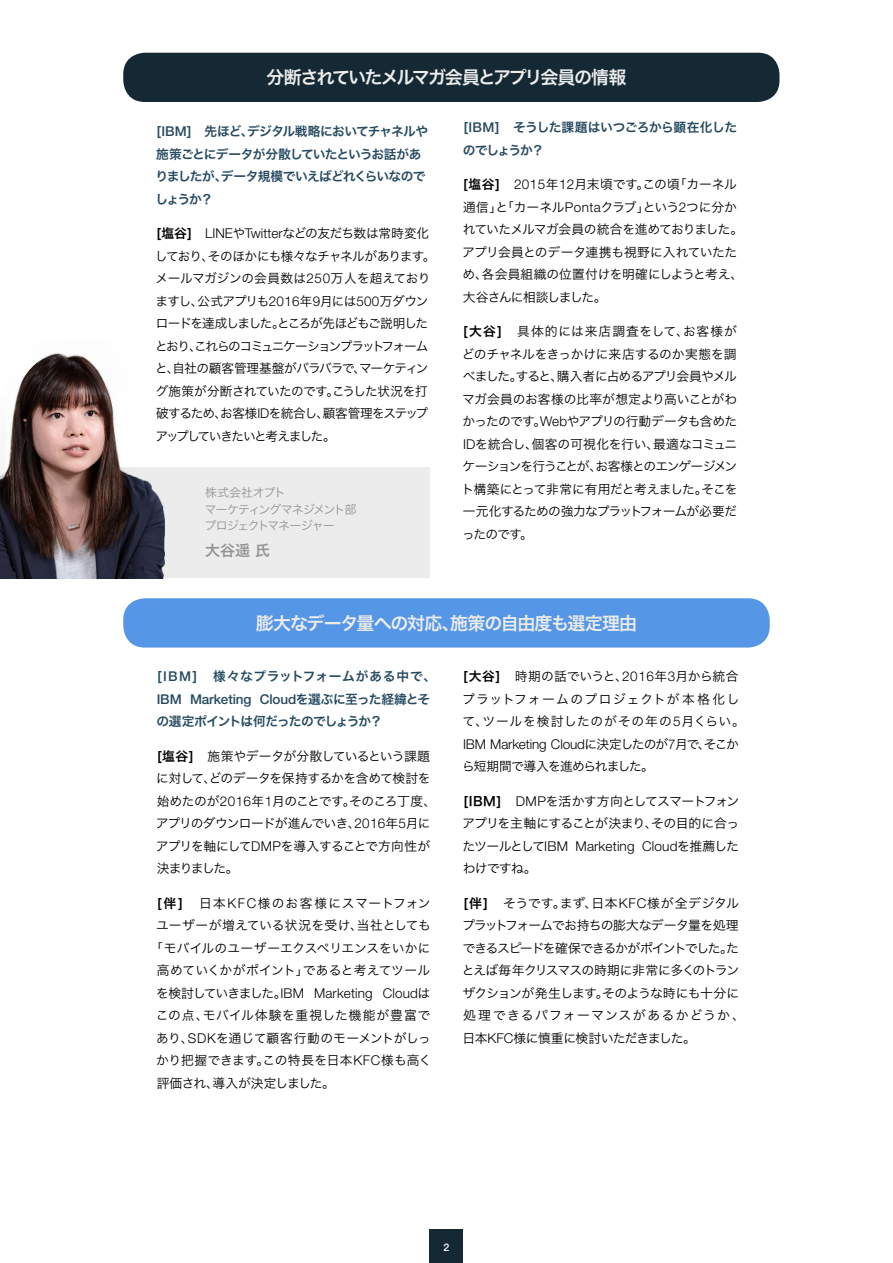
<style>
.page{position:relative;width:893px;height:1263px;background:#fff}
.page>*{position:absolute;margin:0;border:0;box-sizing:border-box;transform-origin:0 0}
.t1{font:18px "Hira Kaku Pro W6";letter-spacing:-.075em;color:#ececec}
.t2{font:18px "Hira Kaku Pro W6";letter-spacing:-.1em;color:#ececec}
.t3{font:15px "Hira Kaku Pro W6";color:#959595}
.t4{font:300 13.5px "Helvetica Neue LT Std";letter-spacing:.01em;color:#000}
.t5{font:300 13.5px "Helvetica Neue LT Std";letter-spacing:-.01em;color:#000}
.t6{font:500 13.5px "Helvetica Neue LT Std";letter-spacing:-.01em;color:#264a60}
.t7{font:12.75px/22.5px "Hira Kaku Pro W3";letter-spacing:-.04em;color:#000}
.t8{font:12.75px/22.5px "Hira Kaku Pro W3";letter-spacing:-.07em;color:#000}
.t9{font:12.75px/22.5px "Hira Kaku Pro W6";letter-spacing:-.05em;color:#264a60}
.t10{font:12.75px/22.5px "Hira Kaku Pro W3";letter-spacing:.015em;color:#000;text-align:center}
.t11{font:12.75px/22.5px "Hira Kaku Pro W3";letter-spacing:.055em;color:#000}
.t12{font:12.75px "Hira Kaku Pro W6";letter-spacing:.045em;color:#264a60}
.t13{font:12.75px "Hira Kaku Pro W6";letter-spacing:-.075em;color:#264a60}
.t14{font:12.75px "Hira Kaku Pro W3";letter-spacing:-.06em;color:#000}
.t15{font:12px/16.5px "Hira Kaku Pro W3";letter-spacing:-.09em;color:#959595}
.t16{font:500 10.5px "Helvetica Neue LT Std";color:#fff}
.s1{font-family:"Helvetica Neue LT Std";font-weight:500;font-size:13.5px}
.s2{font-family:"Hira Kaku Pro W6"}
.s3{font-family:"Helvetica Neue LT Std";font-weight:300;font-size:13.5px}
.s4{font-family:"Hira Kaku Pro W6";font-weight:400;font-size:12.75px}
.s5{font-family:"Hira Kaku Pro W3";font-weight:400;font-size:12.75px}
</style>
<div class="page">
<svg style="left:430px;top:1230px;width:33px;height:33px"></svg>
<div style="left:123px;top:53px;width:656px;height:49px;background:#152935;border-radius:22px"></div>
<div style="left:123px;top:598px;width:647px;height:49px;background:#5596e6;border-radius:22px"></div>
<div style="left:21px;top:468px;width:409px;height:110px;background:#ececec"></div>
<img style="left:0;top:353px;width:165px;height:225px">
<h1 class="t2" style="left:267px;top:61px;width:361px">分断されていたメルマガ会員とアプリ会員の情報</h1>
<p class="t9" style="left:155px;top:120px;width:274px">[<span class="s1">IBM</span>]　先ほど、デジタル戦略においてチャネルや施策ごとにデータが分散していたというお話がありましたが、データ規模でいえばどれくらいなのでしょうか？</p>
<p class="t8" style="left:155px;top:221px;width:282px"><span class="s2">[塩谷]</span> <span class="s3">LINE</span>や<span class="s3">Twitter</span>などの友だち数は常時変化しており、そのほかにも様々なチャネルがあります。メールマガジンの会員数は<span class="s3">250</span>万人を超えておりますし、公式アプリも<span class="s3">2016</span>年<span class="s3">9</span>月には<span class="s3">500</span>万ダウンロードを達成しました。ところが先ほどもご説明したとおり、これらのコミュニケーションプラットフォームと、自社の顧客管理基盤がバラバラで、マーケティング施策が分断されていたのです。こうした状況を打破するため、お客様<span class="s3">ID</span>を統合し、顧客管理をステップアップしていきたいと考えました。</p>
<p class="t15" style="left:204px;top:483px;width:153px">株式会社オプト<br>マーケティングマネジメント部プロジェクトマネージャー</p>
<p class="t3" style="left:205px;top:536px;width:66px">大谷遥 氏</p>
<p class="t9" style="left:463px;top:116px;width:276px">[<span class="s1">IBM</span>]　そうした課題はいつごろから顕在化したのでしょうか？</p>
<p class="t7" style="left:462px;top:172px;width:282px"><span class="s2">[塩谷]</span> <span class="s3">2015</span>年<span class="s3">12</span>月末頃です。この頃「カーネル通信」と「カーネル<span class="s3">Ponta</span>クラブ」という<span class="s3">2</span>つに分かれていたメルマガ会員の統合を進めておりました。アプリ会員とのデータ連携も視野に入れていたため、各会員組織の位置付けを明確にしようと考え、大谷さんに相談しました。</p>
<p class="t7" style="left:462px;top:319px;width:277px;text-align:justify"><span class="s2">[大谷]</span>　具体的には来店調査をして、お客様がどのチャネルをきっかけに来店するのか実態を調べました。すると、購入者に占めるアプリ会員やメルマガ会員のお客様の比率が想定より高いことがわかったのです。<span class="s3">Web</span>やアプリの行動データも含めた<span class="s3">ID</span>を統合し、個客の可視化を行い、最適なコミュニケーションを行うことが、お客様とのエンゲージメント構築にとって非常に有用だと考えました。そこを一元化するための強力なプラットフォームが必要だったのです。</p>
<h1 class="t1" style="left:256px;top:607px;width:383px">膨大なデータ量への対応、施策の自由度も選定理由</h1>
<p class="t12" style="left:157px;top:665px;width:281px">[<span class="s1">IBM</span>]　様々なプラットフォームがある中で、</p>
<p class="t6" style="left:157px;top:691px;width:275px">IBM Marketing Cloud<span class="s4">を選ぶに至った経緯とそ</span></p>
<p class="t13" style="left:156px;top:710px;width:228px">の選定ポイントは何だったのでしょうか？</p>
<p class="t7" style="left:156px;top:744px;width:282px"><span class="s2">[塩谷]</span>　施策やデータが分散しているという課題に対して、どのデータを保持するかを含めて検討を始めたのが<span class="s3">2016</span>年<span class="s3">1</span>月のことです。そのころ丁度、アプリのダウンロードが進んでいき、<span class="s3">2016</span>年<span class="s3">5</span>月にアプリを軸にして<span class="s3">DMP</span>を導入することで方向性が決まりました。</p>
<p class="t10" style="left:150px;top:891px;width:282px"><span class="s2">[伴]</span>　日本<span class="s3">KFC</span>様のお客様にスマートフォンユーザーが増えている状況を受け、当社としても「モバイルのユーザーエクスペリエンスをいかに高めていくかがポイント」であると考えてツール</p>
<p class="t4" style="left:156px;top:985px;width:276px"><span class="s5">を検討していきました。</span>IBM Marketing Cloud<span class="s5">は</span></p>
<p class="t7" style="left:156px;top:1003px;width:278px;text-align:justify">この点、モバイル体験を重視した機能が豊富であり、<span class="s3">SDK</span>を通じて顧客行動のモーメントがしっかり把握できます。この特長を日本<span class="s3">KFC</span>様も高く評価され、導入が決定しました。</p>
<p class="t11" style="left:462px;top:664px;width:284px"><span class="s2">[大谷]</span>　時期の話でいうと、<span class="s3">2016</span>年<span class="s3">3</span>月から統合プラットフォームのプロジェクトが本格化して、ツールを検討したのがその年の<span class="s3">5</span>月くらい。</p>
<p class="t5" style="left:463px;top:736px;width:277px">IBM Marketing Cloud<span class="s5">に決定したのが</span>7<span class="s5">月で、そこか</span></p>
<p class="t14" style="left:462px;top:755px;width:193px">ら短期間で導入を進められました。</p>
<p class="t7" style="left:462px;top:789px;width:279px"><span class="s2">[IBM]</span> <span class="s3">DMP</span>を活かす方向としてスマートフォンアプリを主軸にすることが決まり、その目的に合っ</p>
<p class="t4" style="left:462px;top:838px;width:278px"><span class="s5">たツールとして</span>IBM Marketing Cloud<span class="s5">を推薦した</span></p>
<p class="t7" style="left:463px;top:856px;width:76px">わけですね。</p>
<p class="t7" style="left:462px;top:891px;width:285px"><span class="s2">[伴]</span>　そうです。まず、日本<span class="s3">KFC</span>様が全デジタルプラットフォームでお持ちの膨大なデータ量を処理できるスピードを確保できるかがポイントでした。たとえば毎年クリスマスの時期に非常に多くのトランザクションが発生します。そのような時にも十分に処理できるパフォーマンスがあるかどうか、日本<span class="s3">KFC</span>様に慎重に検討いただきました。</p>
<p class="t16" style="left:444px;top:1241px;width:7px">2</p>
</div>
